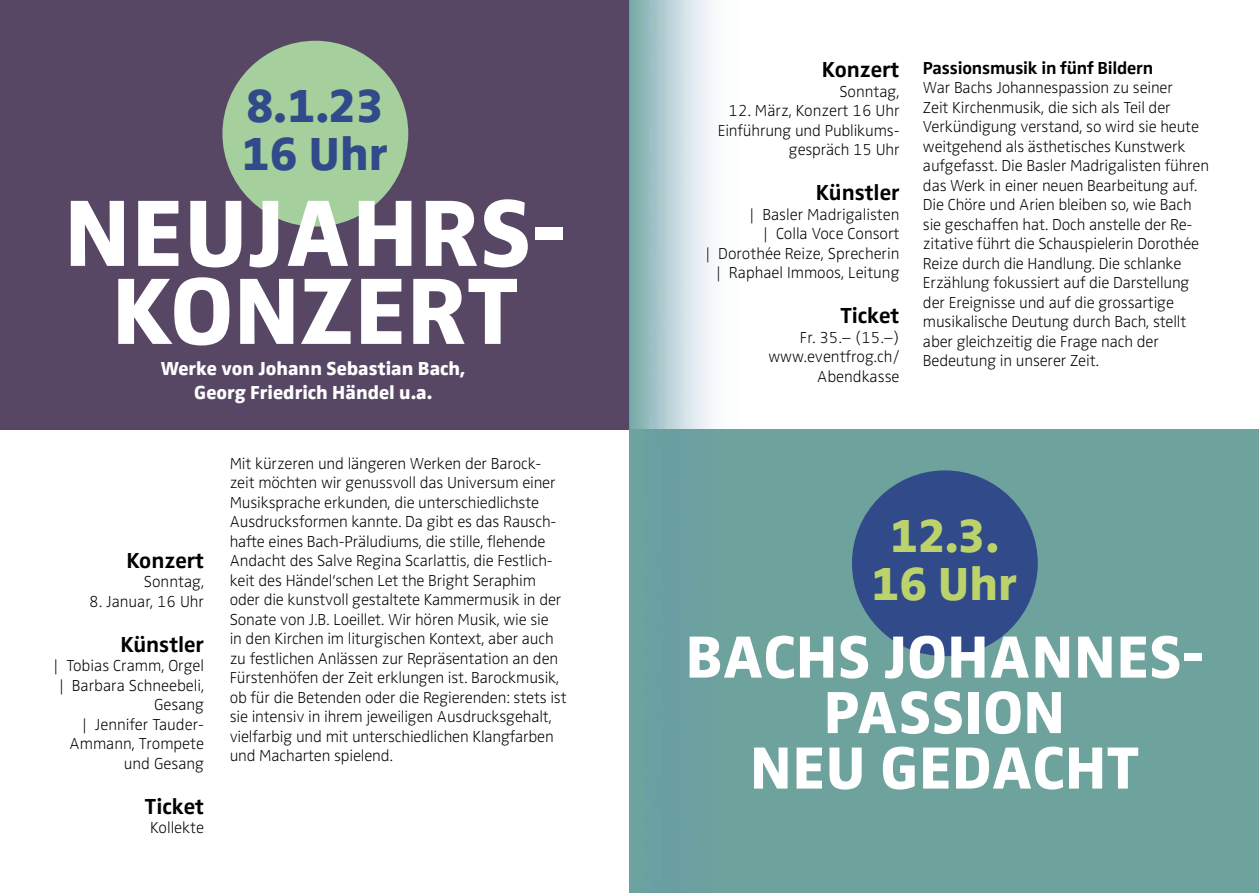
<style>
.page{position:relative;width:1259px;height:893px;background:#fff}
.page>*{position:absolute;margin:0;border:0;box-sizing:border-box;transform-origin:0 0}
.t1{font:800 97.5px/78px "Zwo Pro";letter-spacing:.01em;color:#fff;text-align:center}
.t2{font:800 61.5px/55.5px "Zwo Pro";letter-spacing:.01em;color:#fff;text-align:center}
.t3{font:800 48px/48px "Zwo Pro";color:#314a89}
.t4{font:800 48px/48px "Zwo Pro";color:#bcd36c;text-align:center}
.t5{font:700 22.5px "Zwo Pro";color:#000}
.t6{font:800 19.5px/24px "Zwo Pro";color:#fff;text-align:center}
.t7{font:700 18px "Zwo Pro";letter-spacing:-.01em;color:#000}
.t8{font:300 expanded 16.5px/19.5px "Zwo Pro";letter-spacing:-.01em;color:#000;text-align:right}
</style>
<div class="page">
<div style="left:0;top:0;width:629px;height:429px;background:#574765"></div>
<div style="left:222px;top:41px;width:186px;height:186px;background:#a5d09d;border-radius:50%"></div>
<div style="left:629px;top:429px;width:630px;height:464px;background:#6ea39d"></div>
<div style="left:852px;top:470px;width:185px;height:186px;background:#314a89;border-radius:50%"></div>
<img style="left:629px;top:0;width:83px;height:429px">
<h3 class="t3" style="left:242px;top:78px;width:147px">8.1.23<br>16 Uhr</h3>
<h1 class="t1" style="left:64px;top:187px;width:503px">NEUJAHRS-<br>KONZERT</h1>
<p class="t6" style="left:161px;top:355px;width:306px">Werke von Johann Sebastian Bach,<br>Georg Friedrich Händel u.a.</p>
<h3 class="t5" style="left:126px;top:543px;width:79px">Konzert</h3>
<p class="t8" style="left:144px;top:571px;width:62px">Sonntag,</p>
<p class="t8" style="left:89px;top:591px;width:116px">8. Januar, 16 Uhr</p>
<h3 class="t5" style="left:120px;top:627px;width:85px">Künstler</h3>
<p class="t8" style="left:54px;top:655px;width:152px">| Tobias Cramm, Orgel | Barbara Schneebeli,<br>Gesang<br>| Jennifer Tauder-<br>Ammann, Trompete und Gesang</p>
<h3 class="t5" style="left:145px;top:789px;width:61px">Ticket</h3>
<p class="t8" style="left:150px;top:817px;width:55px">Kollekte</p>
<p class="t8" style="left:230px;top:453px;width:338px;text-align:left">Mit kürzeren und längeren Werken der Barock&shy;zeit möchten wir genussvoll das Universum einer Musiksprache erkunden, die unterschiedlichste Ausdrucksformen kannte. Da gibt es das Rausch&shy;hafte eines Bach-Präludiums, die stille, flehende Andacht des Salve Regina Scarlattis, die Festlich&shy;keit des Händel‘schen Let the Bright Seraphim oder die kunstvoll gestaltete Kammermusik in der Sonate von J.B. Loeillet. Wir hören Musik, wie sie<br>in den Kirchen im liturgischen Kontext, aber auch zu festlichen Anlässen zur Repräsentation an den Fürstenhöfen der Zeit erklungen ist. Barockmusik, ob für die Betenden oder die Regierenden: stets ist sie intensiv in ihrem jeweiligen Ausdrucksgehalt, vielfarbig und mit unterschiedlichen Klangfarben und Macharten spielend.</p>
<h3 class="t5" style="left:822px;top:52px;width:79px">Konzert</h3>
<p class="t8" style="left:839px;top:80px;width:62px">Sonntag,</p>
<p class="t8" style="left:718px;top:100px;width:183px">12. März, Konzert 16 Uhr<br>Einführung und Publikums&shy;gespräch 15 Uhr</p>
<h3 class="t5" style="left:816px;top:175px;width:85px">Künstler</h3>
<p class="t8" style="left:705px;top:203px;width:196px">| Basler Madrigalisten<br>| Colla Voce Consort<br>| Dorothée Reize, Sprecherin | Raphael Immoos, Leitung</p>
<h3 class="t5" style="left:840px;top:298px;width:61px">Ticket</h3>
<p class="t8" style="left:768px;top:326px;width:133px">Fr. 35.– (15.–) www.eventfrog.ch/<br>Abendkasse</p>
<p class="t7" style="left:923px;top:54px;width:232px">Passionsmusik in fünf Bildern</p>
<p class="t8" style="left:923px;top:77px;width:288px;text-align:left">War Bachs Johannespassion zu seiner<br>Zeit Kirchenmusik, die sich als Teil der Verkündigung verstand, so wird sie heute weitgehend als ästhetisches Kunstwerk aufgefasst. Die Basler Madrigalisten führen das Werk in einer neuen Bearbeitung auf.<br>Die Chöre und Arien bleiben so, wie Bach sie geschaffen hat. Doch anstelle der Re&shy;zitative führt die Schauspielerin Dorothée Reize durch die Handlung. Die schlanke Erzählung fokussiert auf die Darstellung der Ereignisse und auf die grossartige musikalische Deutung durch Bach, stellt aber gleichzeitig die Frage nach der Bedeutung in unserer Zeit.</p>
<h3 class="t4" style="left:872px;top:508px;width:147px">12.3.<br>16 Uhr</h3>
<h2 class="t2" style="left:685px;top:625px;width:519px">BACHS JOHANNES-<br>PASSION<br>NEU GEDACHT</h2>
</div>
